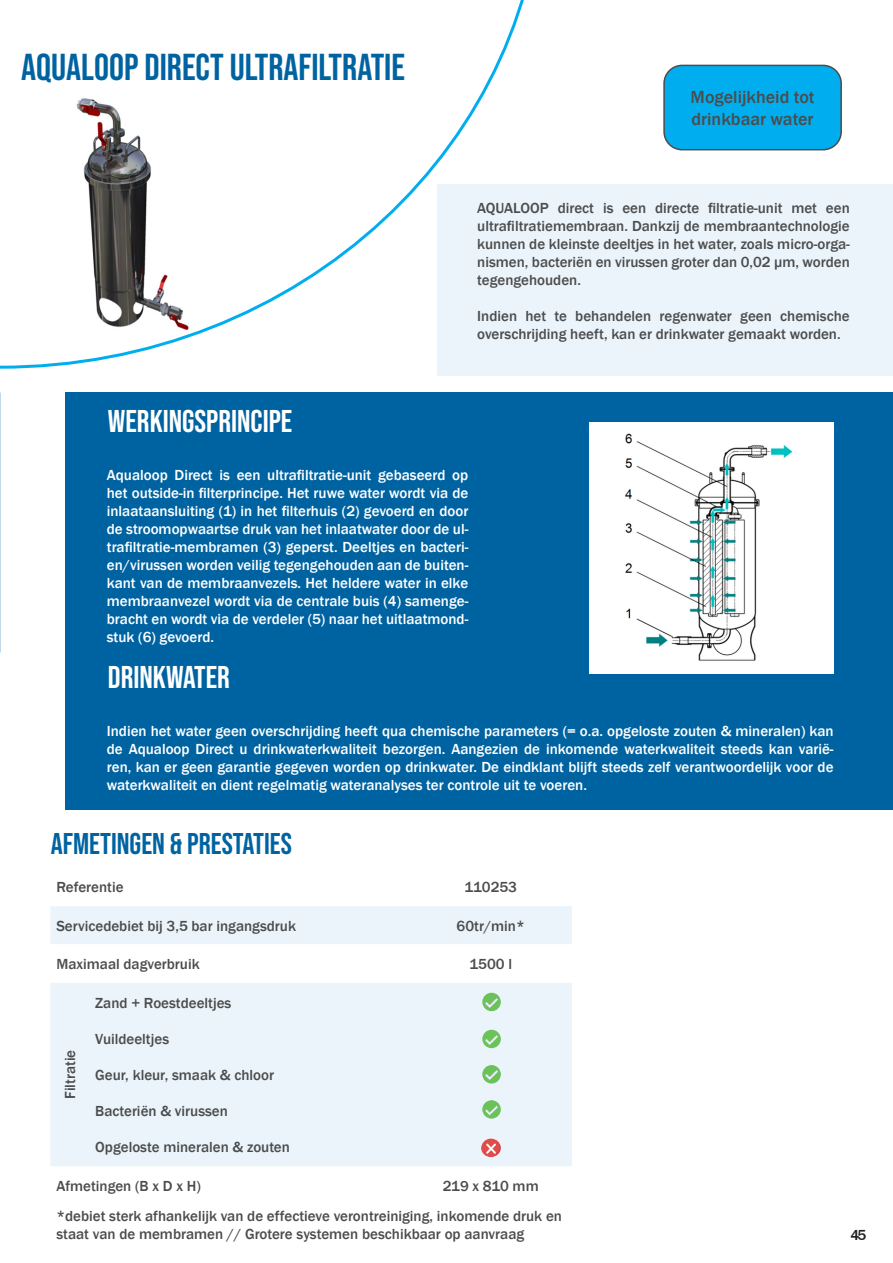
<style>
.page{position:relative;width:893px;height:1263px;background:#fff}
.page>*{position:absolute;margin:0;border:0;box-sizing:border-box;transform-origin:0 0}
.t1{font:37.5px "Bebas Neue";color:#0063a1}
.t2{font:31.5px "Bebas Neue";color:#fff}
.t3{font:30px "Bebas Neue";color:#0063a1}
.t4{font:500 18px/21.6px "Franklin Gothic";color:#4b4c4d}
.t5{font:500 15px/18px "Franklin Gothic";color:#fff;text-align:justify}
.Tekst{font:500 15px/18px "Franklin Gothic";color:#4b4c4d}
.t6{font:500 15px "Franklin Gothic";color:#231f20}
</style>
<div class="page">
<svg style="left:0;top:0;width:524px;height:369px"></svg>
<div style="left:437px;top:184px;width:456px;height:192px;background:#ebf4fa"></div>
<div style="left:50px;top:906px;width:522px;height:260px;background:#ebf4fa"></div>
<svg style="left:50px;top:944px;width:522px;height:38px"></svg>
<div style="left:664px;top:65px;width:177px;height:85px;background:#00aeef;border-radius:18px"></div>
<div style="left:663px;top:65px;width:179px;height:85px;border:2px solid #4b4c4d;border-radius:18px"></div>
<div style="left:66px;top:393px;width:827px;height:417px;background:#0063a1"></div>
<img style="left:66px;top:91px;width:127px;height:239px">
<img style="left:482px;top:993px;width:19px;height:18px;border-radius:9px">
<img style="left:482px;top:1030px;width:19px;height:18px;border-radius:9px">
<img style="left:589px;top:423px;width:245px;height:250px">
<img style="left:482px;top:1065px;width:19px;height:18px;border-radius:9px">
<img style="left:482px;top:1100px;width:19px;height:18px;border-radius:9px">
<img style="left:481px;top:1138px;width:20px;height:19px">
<p class="t1" style="left:21px;top:46px;width:385px">AQUALOOP DIRECT ULTRAFILTRATIE</p>
<p class="t4" style="left:691px;top:86px;width:125px">Mogelijkheid tot drinkbaar water</p>
<p class="Tekst" style="left:477px;top:199px;width:374px;text-align:justify">AQUALOOP direct is een directe filtratie-unit met een ultrafiltratiemembraan. Dankzij de membraantechnologie kunnen de kleinste deeltjes in het water, zoals micro-orga&shy;nismen, bacteriën en virussen groter dan 0,02 μm, worden tegengehouden.</p>
<p class="Tekst" style="left:477px;top:307px;width:374px">Indien het te behandelen regenwater geen chemische overschrijding heeft, kan er drinkwater gemaakt worden.</p>
<p class="t2" style="left:108px;top:404px;width:186px">WERKINGSPRINCIPE</p>
<p class="t5" style="left:107px;top:466px;width:363px">Aqualoop Direct is een ultrafiltratie-unit gebaseerd op het outside-in filterprincipe. Het ruwe water wordt via de inlaataansluiting (1) in het filterhuis (2) gevoerd en door de stroomopwaartse druk van het inlaatwater door de ul&shy;trafiltratie-membramen (3) geperst. Deeltjes en bacteri&shy;ën/virussen worden veilig tegengehouden aan de buiten&shy;kant van de membraanvezels. Het heldere water in elke membraanvezel wordt via de centrale buis (4) samenge&shy;bracht en wordt via de verdeler (5) naar het uitlaatmond&shy;stuk (6) gevoerd.</p>
<p class="t2" style="left:108px;top:659px;width:123px">DRINKWATER</p>
<p class="t5" style="left:107px;top:722px;width:728px">Indien het water geen overschrijding heeft qua chemische parameters (= o.a. opgeloste zouten &amp; mineralen) kan de Aqualoop Direct u drinkwaterkwaliteit bezorgen. Aangezien de inkomende waterkwaliteit steeds kan varië&shy;ren, kan er geen garantie gegeven worden op drinkwater. De eindklant blijft steeds zelf verantwoordelijk voor de waterkwaliteit en dient regelmatig wateranalyses ter controle uit te voeren.</p>
<p class="t3" style="left:51px;top:826px;width:243px">AFMETINGEN &amp; PRESTATIES</p>
<p class="Tekst" style="left:56px;top:878px;width:69px">Referentie</p>
<p class="Tekst" style="left:464px;top:878px;width:54px">110253</p>
<p class="Tekst" style="left:56px;top:917px;width:241px">Servicedebiet bij 3,5 bar ingangsdruk</p>
<p class="Tekst" style="left:457px;top:917px;width:70px">60tr/min*</p>
<p class="Tekst" style="left:56px;top:955px;width:145px">Maximaal dagverbruik</p>
<p class="Tekst" style="left:469px;top:955px;width:44px">1500 l</p>
<p class="Tekst" style="left:95px;top:994px;width:138px">Zand + Roestdeeltjes</p>
<p class="Tekst" style="left:95px;top:1030px;width:75px">Vuildeeltjes</p>
<p class="Tekst" style="left:95px;top:1066px;width:180px">Geur, kleur, smaak &amp; chloor</p>
<p class="Tekst" style="left:95px;top:1102px;width:134px">Bacteriën &amp; virussen</p>
<p class="Tekst" style="left:95px;top:1138px;width:196px">Opgeloste mineralen &amp; zouten</p>
<p class="Tekst" style="left:56px;top:1177px;width:146px">Afmetingen (B x D x H)</p>
<p class="Tekst" style="left:443px;top:1177px;width:97px">219 x 810 mm</p>
<p class="Tekst" style="left:56px;top:1207px;width:507px">*debiet sterk afhankelijk van de effectieve verontreiniging, inkomende druk en staat van de membramen // Grotere systemen beschikbaar op aanvraag</p>
<p class="Tekst" style="left:61px;top:1099px;width:51px;rotate:-90deg">Filtratie</p>
<p class="t6" style="left:850px;top:1225px;width:17px">45</p>
</div>
